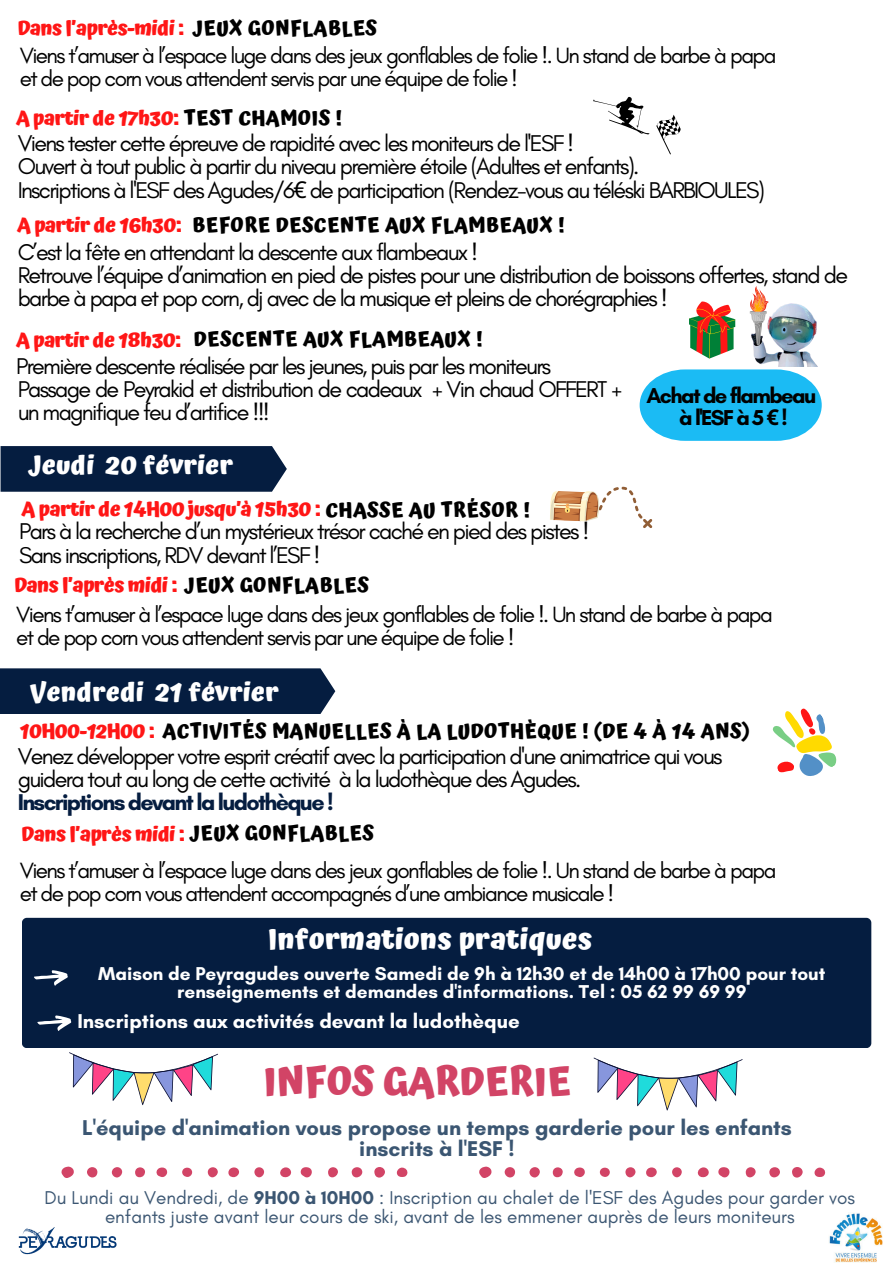
<style>
.page{position:relative;width:893px;height:1263px;background:#fff}
.page>*{position:absolute;margin:0;border:0;box-sizing:border-box;transform-origin:0 0}
.t1{font:700 39.38px "Atma";color:#d24466}
.t2{font:700 29.17px "Atma";color:#fff}
.t3{font:700 26.25px "Atma";color:#fff}
.t4{font:23.25px/23px "Glacial Indifference";letter-spacing:-.07em;color:#000}
.t5{font:700 23.25px "Glacial Indifference";letter-spacing:-.07em;color:#051d40}
.t6{font:22.5px/23.1px "Glacial Indifference";letter-spacing:-.07em;color:#000}
.t7{font:700 21.98px/21.9px "Glacial Indifference";letter-spacing:-.07em;color:#000;text-align:center}
.t8{font:700 21.83px/20.8px "Glacial Indifference";color:#3b5672;text-align:center}
.t9{font:700 20.4px "Atma";letter-spacing:.025em;color:#000}
.t10{font:700 20.4px "Atma";letter-spacing:-.03em;color:#ff1616}
.t11{font:700 20.4px "Atma";letter-spacing:.025em;color:#ff1616}
.t12{font:700 20.4px "Glacial Indifference";color:#fff}
.t13{font:700 18.98px/18.6px "Glacial Indifference";color:#fff;text-align:center}
.t14{font:18.9px/18.6px "Glacial Indifference";color:#3b5672;text-align:center}
.s1{color:#000}
.s2{font-family:"Noto Sans"}
.s3{color:#ff1616}
.s4{font-weight:700}
</style>
<div class="page">
<svg style="left:1px;top:446px;width:286px;height:46px;background:#0d2446"></svg>
<div style="left:0;top:668px;width:335px;height:46px;background:#051d40"></div>
<div style="left:22px;top:918px;width:849px;height:130px;background:#051d40;border-radius:5px"></div>
<svg style="left:34px;top:970px;width:34px;height:16px"></svg>
<svg style="left:37px;top:1015px;width:34px;height:16px"></svg>
<svg style="left:69px;top:1052px;width:149px;height:53px"></svg>
<svg style="left:593px;top:1057px;width:149px;height:53px"></svg>
<svg style="left:61px;top:1166px;width:13px;height:12px"></svg>
<svg style="left:300px;top:1167px;width:12px;height:10px"></svg>
<div style="left:374px;top:1167px;width:11px;height:10px;background:#d24466;border-radius:50%"></div>
<div style="left:352px;top:1167px;width:10px;height:10px;background:#d24466;border-radius:5px"></div>
<div style="left:87px;top:1167px;width:10px;height:10px;background:#d24466;border-radius:50%"></div>
<svg style="left:280px;top:1167px;width:11px;height:11px"></svg>
<div style="left:112px;top:1167px;width:10px;height:10px;background:#d24466;border-radius:5px"></div>
<div style="left:228px;top:1167px;width:11px;height:10px;background:#d24466;border-radius:50%"></div>
<svg style="left:156px;top:1167px;width:11px;height:10px"></svg>
<svg style="left:328px;top:1167px;width:10px;height:10px"></svg>
<svg style="left:397px;top:1167px;width:11px;height:10px"></svg>
<div style="left:208px;top:1167px;width:10px;height:10px;background:#d24466;border-radius:50%"></div>
<svg style="left:135px;top:1167px;width:10px;height:10px"></svg>
<svg style="left:254px;top:1167px;width:10px;height:10px"></svg>
<div style="left:182px;top:1167px;width:10px;height:10px;background:#d24466;border-radius:50%"></div>
<svg style="left:479px;top:1166px;width:13px;height:12px"></svg>
<svg style="left:718px;top:1167px;width:12px;height:10px"></svg>
<div style="left:792px;top:1167px;width:10px;height:10px;background:#d24466;border-radius:50%"></div>
<div style="left:769px;top:1167px;width:11px;height:10px;background:#d24466;border-radius:5px"></div>
<div style="left:504px;top:1167px;width:11px;height:10px;background:#d24466;border-radius:50%"></div>
<svg style="left:697px;top:1167px;width:12px;height:11px"></svg>
<div style="left:529px;top:1167px;width:11px;height:10px;background:#d24466;border-radius:5px"></div>
<div style="left:646px;top:1167px;width:11px;height:10px;background:#d24466;border-radius:50%"></div>
<svg style="left:574px;top:1167px;width:11px;height:10px"></svg>
<svg style="left:745px;top:1167px;width:10px;height:10px"></svg>
<svg style="left:814px;top:1167px;width:12px;height:10px"></svg>
<div style="left:625px;top:1167px;width:10px;height:10px;background:#d24466;border-radius:50%"></div>
<svg style="left:553px;top:1167px;width:10px;height:10px"></svg>
<svg style="left:672px;top:1167px;width:10px;height:10px"></svg>
<div style="left:600px;top:1167px;width:10px;height:10px;background:#d24466;border-radius:50%"></div>
<img style="left:829px;top:1213px;width:54px;height:50px">
<img style="left:18px;top:1227px;width:99px;height:28px">
<img style="left:753px;top:303px;width:65px;height:64px">
<svg style="left:689px;top:301px;width:46px;height:58px"></svg>
<svg style="left:639px;top:369px;width:182px;height:72px;background:#35c2f5"></svg>
<svg style="left:749px;top:286px;width:20px;height:59px"></svg>
<svg style="left:593px;top:97px;width:56px;height:37px"></svg>
<svg style="left:656px;top:115px;width:24px;height:39px"></svg>
<svg style="left:772px;top:708px;width:64px;height:68px"></svg>
<svg style="left:550px;top:487px;width:102px;height:41px"></svg>
<p class="t11" style="left:18px;top:16px;width:361px">Dans l’après-midi : <span class="s1">JEUX GONFLABLES</span></p>
<p class="t6" style="left:20px;top:44px;width:758px">Viens t’amuser à l’espace luge dans des jeux gonflables de folie !. Un stand de barbe à papa et de pop corn vous attendent servis par une équipe de folie !</p>
<p class="t10" style="left:16px;top:106px;width:328px">A partir de 17h30: <span class="s1">TEST CHAMOIS !</span></p>
<p class="t4" style="left:18px;top:131px;width:749px;line-height:23.6px">Viens tester cette épreuve de rapidité avec les moniteurs de l'ESF !<br>Ouvert à tout public à partir du niveau première étoile (Adultes et enfants).<br>Inscriptions à l'ESF des Agudes/6<span class="s2">€</span> de participation (Rendez-vous au téléski BARBIOULES)</p>
<p class="t10" style="left:17px;top:213px;width:166px">A partir de 16h30:</p>
<p class="t9" style="left:192px;top:213px;width:374px">BEFORE DESCENTE AUX FLAMBEAUX !</p>
<p class="t4" style="left:18px;top:241px;width:832px">C’est la fête en attendant la descente aux flambeaux !<br>Retrouve l’équipe d’animation en pied de pistes pour une distribution de boissons offertes, stand de barbe à papa et pop corn, dj avec de la musique et pleins de chorégraphies !</p>
<p class="t10" style="left:16px;top:328px;width:166px">A partir de 18h30:</p>
<p class="t9" style="left:194px;top:327px;width:290px">DESCENTE AUX FLAMBEAUX !</p>
<p class="t4" style="left:16px;top:355px;width:536px">Première descente réalisée par les jeunes, puis par les moniteurs</p>
<p class="t4" style="left:18px;top:378px;width:606px">Passage de Peyrakid et distribution de cadeaux + Vin chaud OFFERT + un magnifique feu d’artifice !!!</p>
<p class="t3" style="left:28px;top:450px;width:207px">Jeudi 20 février</p>
<p class="t10" style="left:22px;top:497px;width:510px">A partir de 14H00 jusqu’à 15h30 : <span class="s1">CHASSE AU TRÉSOR !</span></p>
<p class="t4" style="left:19px;top:520px;width:572px;line-height:23.6px">Pars à la recherche d’un mystérieux trésor caché en pied des pistes !<br>Sans inscriptions, RDV devant l’ESF !</p>
<p class="t11" style="left:14px;top:573px;width:356px">Dans l’après midi : <span class="s1">JEUX GONFLABLES</span></p>
<p class="t7" style="left:646px;top:384px;width:171px">Achat de flambeau à l'ESF à 5 <span class="s2">€</span> !</p>
<p class="t6" style="left:16px;top:603px;width:758px">Viens t’amuser à l’espace luge dans des jeux gonflables de folie !. Un stand de barbe à papa et de pop corn vous attendent servis par une équipe de folie !</p>
<p class="t3" style="left:30px;top:677px;width:250px">Vendredi 21 février</p>
<p class="t9" style="left:20px;top:719px;width:733px"><span class="s3">10H00-12H00 :</span> ACTIVITÉS MANUELLES À LA LUDOTHÈQUE ! (DE 4 À 14 ANS)</p>
<p class="t4" style="left:18px;top:745px;width:706px">Venez développer votre esprit créatif avec la participation d'une animatrice qui vous guidera tout au long de cette activité à la ludothèque des Agudes.</p>
<p class="t5" style="left:18px;top:787px;width:317px">Inscriptions devant la ludothèque !</p>
<p class="t11" style="left:22px;top:822px;width:354px">Dans l’après midi : <span class="s1">JEUX GONFLABLES</span></p>
<p class="t6" style="left:20px;top:859px;width:758px">Viens t’amuser à l’espace luge dans des jeux gonflables de folie !. Un stand de barbe à papa et de pop corn vous attendent accompagnés d’une ambiance musicale !</p>
<p class="t2" style="left:268px;top:921px;width:326px">Informations pratiques</p>
<p class="t13" style="left:98px;top:964px;width:729px">Maison de Peyragudes ouverte Samedi de 9h à 12h30 et de 14h00 à 17h00 pour tout renseignements et demandes d'informations. Tel : 05 62 99 69 99</p>
<p class="t12" style="left:77px;top:1008px;width:444px">Inscriptions aux activités devant la ludothèque</p>
<h1 class="t1" style="left:263px;top:1059px;width:309px">INFOS GARDERIE</h1>
<p class="t8" style="left:82px;top:1117px;width:711px">L'équipe d'animation vous propose un temps garderie pour les enfants inscrits à l'ESF !</p>
<p class="t14" style="left:45px;top:1189px;width:812px">Du Lundi au Vendredi, de <span class="s4">9H00 à 10H00</span> : Inscription au chalet de l'ESF des Agudes pour garder vos enfants juste avant leur cours de ski, avant de les emmener auprès de leurs moniteurs</p>
</div>
